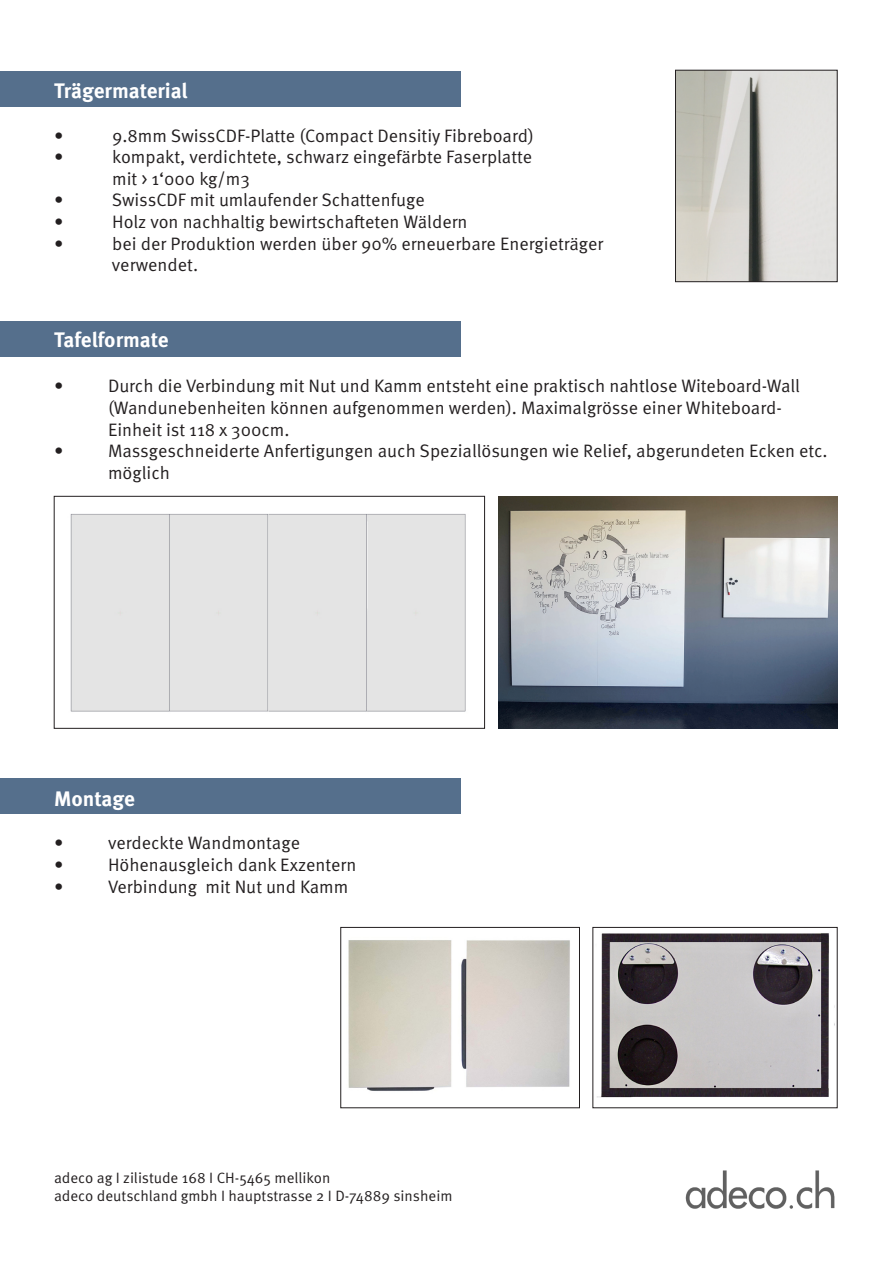
<style>
.page{position:relative;width:893px;height:1263px;background:#fff}
.page>*{position:absolute;margin:0;border:0;box-sizing:border-box;transform-origin:0 0}
.t1{font:700 21px "Meta OT";letter-spacing:-.005em;color:#fff}
.t2{font:18px/21.6px "Meta OT Norm";color:#231f20}
.t3{font:15px "Meta OT Norm";color:#231f20}
</style>
<div class="page">
<div style="left:0;top:322px;width:461px;height:35px;background:#556f8c"></div>
<div style="left:0;top:779px;width:461px;height:35px;background:#556f8c"></div>
<div style="left:0;top:71px;width:461px;height:35px;background:#556f8c"></div>
<img style="left:685px;top:1170px;width:150px;height:39px">
<img style="left:677px;top:72px;width:159px;height:208px">
<div style="left:675px;top:70px;width:163px;height:212px;border:1px solid #231f20"></div>
<img style="left:597px;top:933px;width:238px;height:165px">
<img style="left:348px;top:940px;width:222px;height:151px">
<div style="left:340px;top:927px;width:240px;height:181px;border:1px solid #231f20"></div>
<div style="left:70px;top:514px;width:396px;height:198px;background:#e4e4e4"></div>
<div style="left:54px;top:496px;width:431px;height:232px;border:1px solid #231f20"></div>
<img style="left:499px;top:497px;width:339px;height:231px">
<p class="t1" style="left:54px;top:78px;width:135px">Trägermaterial</p>
<p class="t2" style="left:54px;top:125px;width:11px">•</p>
<p class="t2" style="left:112px;top:125px;width:423px">9.8mm SwissCDF-Platte (Compact Densitiy Fibreboard)</p>
<p class="t2" style="left:54px;top:146px;width:11px">•</p>
<p class="t2" style="left:112px;top:146px;width:422px">kompakt, verdichtete, schwarz eingefärbte Faserplatte</p>
<p class="t2" style="left:112px;top:168px;width:139px">mit &gt; 1‘000 kg/m3</p>
<p class="t2" style="left:54px;top:189px;width:11px">•</p>
<p class="t2" style="left:112px;top:189px;width:314px">SwissCDF mit umlaufender Schattenfuge</p>
<p class="t2" style="left:54px;top:211px;width:11px">•</p>
<p class="t2" style="left:112px;top:211px;width:357px">Holz von nachhaltig bewirtschafteten Wäldern</p>
<p class="t2" style="left:54px;top:233px;width:11px">•</p>
<p class="t2" style="left:112px;top:233px;width:493px">bei der Produktion werden über 90% erneuerbare Energieträger</p>
<p class="t2" style="left:112px;top:254px;width:88px">verwendet.</p>
<p class="t1" style="left:54px;top:327px;width:116px">Tafelformate</p>
<p class="t2" style="left:54px;top:375px;width:11px">•</p>
<p class="t2" style="left:108px;top:375px;width:694px">Durch die Verbindung mit Nut und Kamm entsteht eine praktisch nahtlose Witeboard-Wall</p>
<p class="t2" style="left:108px;top:397px;width:675px">(Wandunebenheiten können aufgenommen werden). Maximalgrösse einer Whiteboard-<br>Einheit ist 118 x 300cm.</p>
<p class="t2" style="left:54px;top:440px;width:11px">•</p>
<p class="t2" style="left:108px;top:440px;width:721px">Massgeschneiderte Anfertigungen auch Speziallösungen wie Relief, abgerundeten Ecken etc. möglich</p>
<p class="t1" style="left:54px;top:785px;width:82px">Montage</p>
<p class="t2" style="left:54px;top:832px;width:11px">•</p>
<p class="t2" style="left:108px;top:832px;width:194px">verdeckte Wandmontage</p>
<p class="t2" style="left:54px;top:854px;width:11px">•</p>
<p class="t2" style="left:108px;top:854px;width:250px">Höhenausgleich dank Exzentern</p>
<p class="t2" style="left:54px;top:876px;width:11px">•</p>
<p class="t2" style="left:108px;top:876px;width:242px">Verbindung mit Nut und Kamm</p>
<p class="t3" style="left:54px;top:1169px;width:278px">adeco ag I zilistude 168 I CH-5465 mellikon</p>
<p class="t3" style="left:54px;top:1187px;width:400px">adeco deutschland gmbh I hauptstrasse 2 I D-74889 sinsheim</p>
</div>
